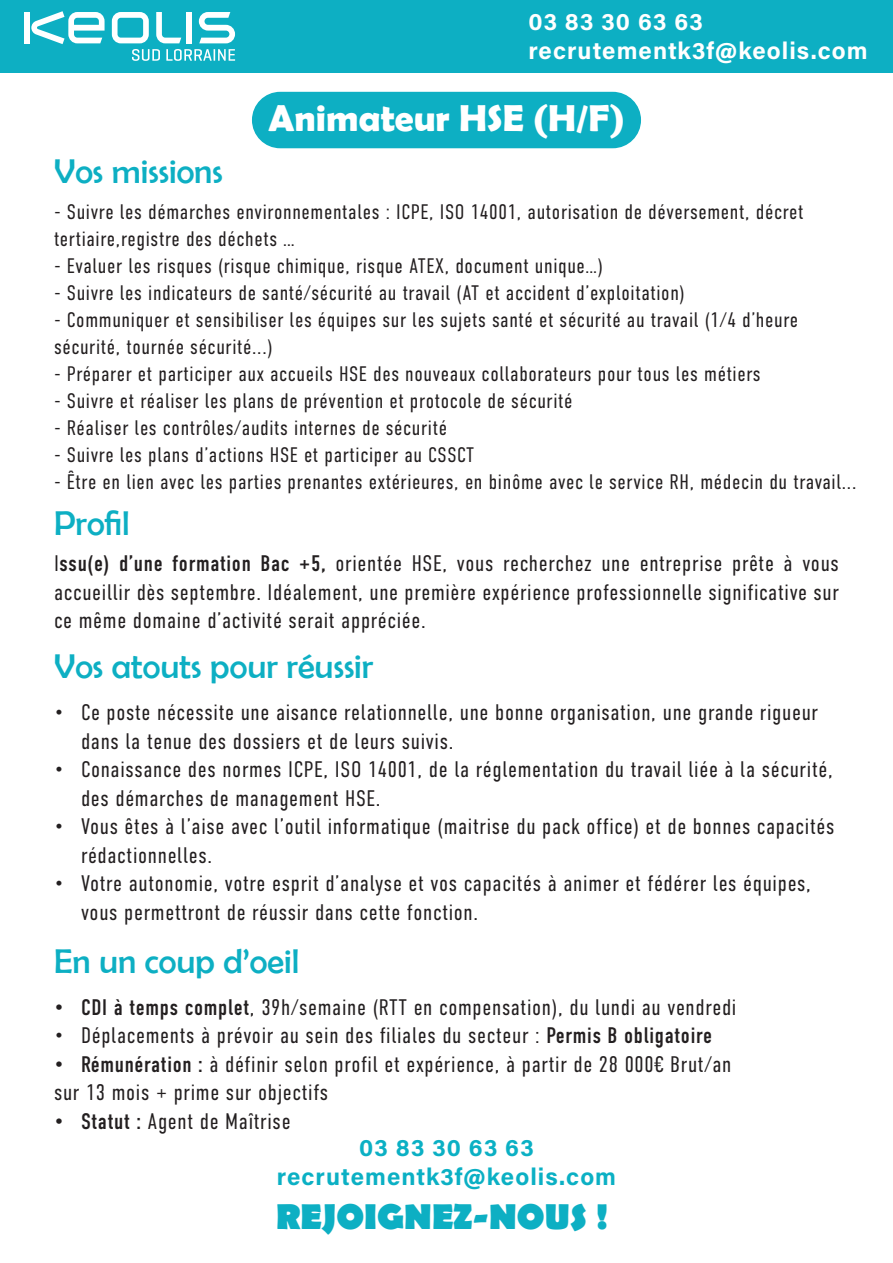
<style>
.page{position:relative;width:893px;height:1263px;background:#fff}
.page>*{position:absolute;margin:0;border:0;box-sizing:border-box;transform-origin:0 0}
.t1{font:700 37.5px "Berlin Sans FB Demi";color:#fff}
.t2{font:700 36px "Berlin Sans FB";color:#0dafc3}
.t3{font:34.5px "Berlin Sans FB";color:#0dafc3}
.t4{font:24px "Acumin Variable Concept";letter-spacing:.045em;color:#fff}
.t5{font:24px "Acumin Variable Concept";letter-spacing:.045em;color:#0bb0c4}
.t6{font:300 22.5px/28.5px "DIN Condensed";letter-spacing:.03em;color:#231f20}
.t7{font:300 21px/27px "DIN Condensed";letter-spacing:.03em;color:#231f20}
.s1{font-weight:400}
</style>
<div class="page">
<div style="left:252px;top:92px;width:389px;height:56px;background:#0dafc3;border-radius:28px"></div>
<div style="left:0;top:0;width:893px;height:72px;background:#0dafc3"></div>
<div style="left:24px;top:12px;width:5px;height:31px;background:#fff"></div>
<svg style="left:112px;top:12px;width:37px;height:31px"></svg>
<svg style="left:199px;top:12px;width:36px;height:31px"></svg>
<svg style="left:156px;top:12px;width:25px;height:31px"></svg>
<div style="left:186px;top:12px;width:6px;height:31px;background:#fff"></div>
<svg style="left:31px;top:11px;width:74px;height:33px"></svg>
<svg style="left:132px;top:49px;width:28px;height:12px"></svg>
<svg style="left:166px;top:49px;width:69px;height:12px"></svg>
<p class="t4" style="left:528px;top:5px;width:176px">03 83 30 63 63</p>
<p class="t4" style="left:528px;top:34px;width:341px">recrutementk3f@keolis.com</p>
<p class="t1" style="left:268px;top:97px;width:358px">Animateur HSE (H/F)</p>
<p class="t3" style="left:54px;top:152px;width:170px">Vos missions</p>
<p class="t7" style="left:54px;top:198px;width:751px">- Suivre les démarches environnementales : ICPE, ISO 14001, autorisation de déversement, décret tertiaire,registre des déchets …</p>
<p class="t7" style="left:54px;top:252px;width:550px">- Evaluer les risques (risque chimique, risque ATEX, document unique…)</p>
<p class="t7" style="left:54px;top:279px;width:632px">- Suivre les indicateurs de santé/sécurité au travail (AT et accident d’exploitation)</p>
<p class="t7" style="left:54px;top:306px;width:746px">- Communiquer et sensibiliser les équipes sur les sujets santé et sécurité au travail (1/4 d’heure sécurité, tournée sécurité...)</p>
<p class="t7" style="left:54px;top:360px;width:708px">- Préparer et participer aux accueils HSE des nouveaux collaborateurs pour tous les métiers</p>
<p class="t7" style="left:54px;top:387px;width:520px">- Suivre et réaliser les plans de prévention et protocole de sécurité</p>
<p class="t7" style="left:54px;top:414px;width:395px">- Réaliser les contrôles/audits internes de sécurité</p>
<p class="t7" style="left:54px;top:441px;width:422px">- Suivre les plans d’actions HSE et participer au CSSCT</p>
<p class="t7" style="left:54px;top:468px;width:804px">- Être en lien avec les parties prenantes extérieures, en binôme avec le service RH, médecin du travail...</p>
<p class="t3" style="left:54px;top:504px;width:77px">Profil</p>
<p class="t6" style="left:54px;top:549px;width:786px;text-align:justify">I<span class="s1">ssu(e) d’une formation Bac +5,</span> orientée HSE, vous recherchez une entreprise prête à vous accueillir dès septembre. Idéalement, une première expérience professionnelle significative sur ce même domaine d’activité serait appréciée.</p>
<p class="t3" style="left:54px;top:647px;width:321px">Vos atouts pour réussir</p>
<p class="t6" style="left:81px;top:698px;width:739px;text-indent:-27px">• Ce poste nécessite une aisance relationnelle, une bonne organisation, une grande rigueur dans la tenue des dossiers et de leurs suivis.</p>
<p class="t6" style="left:81px;top:755px;width:753px;text-indent:-27px">• Conaissance des normes ICPE, ISO 14001, de la réglementation du travail liée à la sécurité, des démarches de management HSE.</p>
<p class="t6" style="left:81px;top:812px;width:755px;text-indent:-27px">• Vous êtes à l’aise avec l’outil informatique (maitrise du pack office) et de bonnes capacités rédactionnelles.</p>
<p class="t6" style="left:81px;top:869px;width:732px;text-indent:-27px">• Votre autonomie, votre esprit d’analyse et vos capacités à animer et fédérer les équipes, vous permettront de réussir dans cette fonction.</p>
<p class="t3" style="left:54px;top:942px;width:247px">En un coup d’oeil</p>
<p class="t6" style="left:54px;top:993px;width:684px"><span class="s1">• CDI à temps complet</span>, 39h/semaine (RTT en compensation), du lundi au vendredi</p>
<p class="t6" style="left:54px;top:1021px;width:660px">• Déplacements à prévoir au sein des filiales du secteur : <span class="s1">Permis B obligatoire</span></p>
<p class="t6" style="left:54px;top:1050px;width:679px"><span class="s1">• Rémunération :</span> à définir selon profil et expérience, à partir de 28 000€ Brut/an</p>
<p class="t6" style="left:54px;top:1078px;width:276px">sur 13 mois + prime sur objectifs</p>
<p class="t6" style="left:54px;top:1107px;width:238px"><span class="s1">• Statut :</span> Agent de Maîtrise</p>
<p class="t5" style="left:359px;top:1131px;width:176px">03 83 30 63 63</p>
<p class="t5" style="left:277px;top:1160px;width:341px">recrutementk3f@keolis.com</p>
<p class="t2" style="left:276px;top:1196px;width:333px">REJOIGNEZ-NOUS !</p>
</div>
